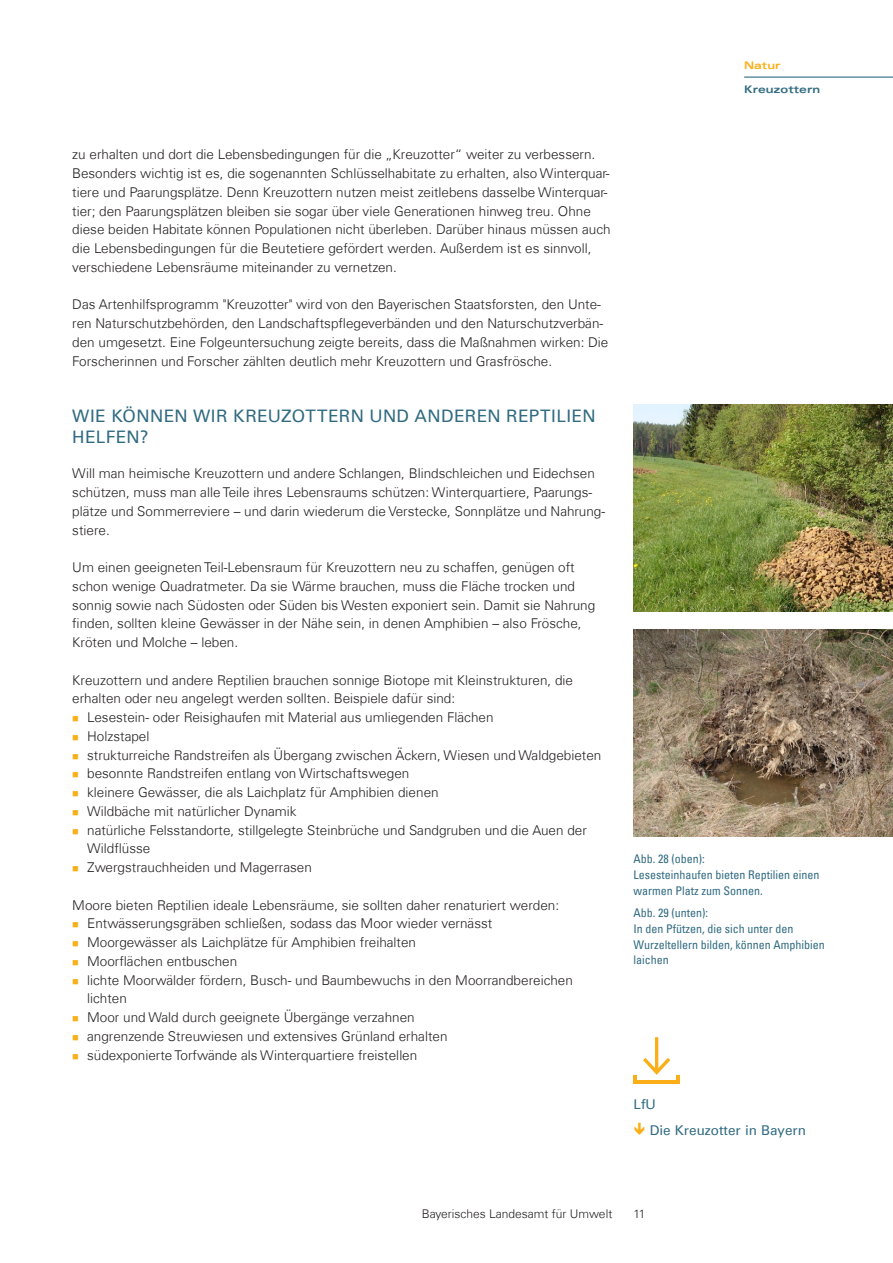
<style>
.page{position:relative;width:893px;height:1263px;background:#fff}
.page>*{position:absolute;margin:0;border:0;box-sizing:border-box;transform-origin:0 0}
.Head_2_UmweltWissen{font:17.25px/21px "Univers Com 55 Roman";letter-spacing:.02em;color:#316b81}
.Fließ_Thema{font:300 13.5px/18.8px "Univers Com 45";color:#231f20}
.Links{font:13.5px "Univers Com 55 Roman";color:#316b81}
.Bildunterschrift_Umw{font:condensed 12px/15.8px "Univers Com 57";color:#316b81}
.t1{font:300 12px "Univers Com 45";color:#231f20}
.t2{font:10.5px "Univers Com 63 Bold Ext";color:#316b81}
.t3{font:10.5px "Univers Com 63 Bold Ext";color:#faaf18}
</style>
<div class="page">
<hr style="left:744px;top:77px;width:149px;height:1px;background:#316b81">
<hr style="left:634px;top:1080px;width:46px;height:3px;background:#faaf18">
<svg style="left:634px;top:1075px;width:3px;height:5px"></svg>
<svg style="left:676px;top:1075px;width:4px;height:5px"></svg>
<hr style="left:655px;top:1037px;width:3px;height:34px;background:#faaf18">
<svg style="left:643px;top:1058px;width:27px;height:17px"></svg>
<img style="left:634px;top:405px;width:259px;height:206px">
<img style="left:634px;top:630px;width:259px;height:206px">
<p class="t3" style="left:744px;top:59px;width:38px">Natur</p>
<p class="Fließ_Thema" style="left:72px;top:145px;width:540px">zu erhalten und dort die Lebensbedingungen für die „Kreuzotter“ weiter zu verbessern.<br>Besonders wichtig ist es, die sogenannten Schlüsselhabitate zu erhalten, also Winterquar&shy;tiere und Paarungsplätze. Denn Kreuzottern nutzen meist zeitlebens dasselbe Winterquar&shy;tier; den Paarungsplätzen bleiben sie sogar über viele Generationen hinweg treu. Ohne diese beiden Habitate können Populationen nicht überleben. Darüber hinaus müssen auch die Lebensbedingungen für die Beutetiere gefördert werden. Außerdem ist es sinnvoll, verschiedene Lebensräume miteinander zu vernetzen.</p>
<p class="Fließ_Thema" style="left:72px;top:295px;width:538px">Das Artenhilfsprogramm "Kreuzotter" wird von den Bayerischen Staatsforsten, den Unte&shy;ren Naturschutzbehörden, den Landschaftspflegeverbänden und den Naturschutzverbän&shy;den umgesetzt. Eine Folgeuntersuchung zeigte bereits, dass die Maßnahmen wirken: Die Forscherinnen und Forscher zählten deutlich mehr Kreuzottern und Grasfrösche.</p>
<h2 class="Head_2_UmweltWissen" style="left:72px;top:405px;width:525px">WIE KÖNNEN WIR KREUZOTTERN UND ANDEREN REPTILIEN<br>HELFEN?</h2>
<p class="Fließ_Thema" style="left:72px;top:464px;width:534px">Will man heimische Kreuzottern und andere Schlangen, Blindschleichen und Eidechsen schützen, muss man alle Teile ihres Lebensraums schützen: Winterquartiere, Paarungs&shy;plätze und Sommerreviere – und darin wiederum die Verstecke, Sonnplätze und Nahrung&shy;stiere.</p>
<p class="Fließ_Thema" style="left:72px;top:558px;width:524px">Um einen geeigneten Teil-Lebensraum für Kreuzottern neu zu schaffen, genügen oft schon wenige Quadratmeter. Da sie Wärme brauchen, muss die Fläche trocken und sonnig sowie nach Südosten oder Süden bis Westen exponiert sein. Damit sie Nahrung finden, sollten kleine Gewässer in der Nähe sein, in denen Amphibien – also Frösche, Kröten und Molche – leben.</p>
<p class="Fließ_Thema" style="left:72px;top:670px;width:502px">Kreuzottern und andere Reptilien brauchen sonnige Biotope mit Kleinstrukturen, die erhalten oder neu angelegt werden sollten. Beispiele dafür sind:</p>
<p class="Fließ_Thema" style="left:87px;top:708px;width:408px">Lesestein- oder Reisighaufen mit Material aus umliegenden Flächen</p>
<p class="Fließ_Thema" style="left:87px;top:727px;width:64px">Holzstapel</p>
<p class="Fließ_Thema" style="left:87px;top:745px;width:516px">strukturreiche Randstreifen als Übergang zwischen Äckern, Wiesen und Waldgebieten</p>
<p class="Fließ_Thema" style="left:87px;top:764px;width:324px">besonnte Randstreifen entlang von Wirtschaftswegen</p>
<p class="Fließ_Thema" style="left:87px;top:783px;width:353px">kleinere Gewässer, die als Laichplatz für Amphibien dienen</p>
<p class="Fließ_Thema" style="left:87px;top:802px;width:211px">Wildbäche mit natürlicher Dynamik</p>
<p class="Fließ_Thema" style="left:87px;top:820px;width:501px">natürliche Felsstandorte, stillgelegte Steinbrüche und Sandgruben und die Auen der<br>Wildflüsse</p>
<p class="Fließ_Thema" style="left:87px;top:858px;width:226px">Zwergstrauchheiden und Magerrasen</p>
<p class="Fließ_Thema" style="left:72px;top:895px;width:488px">Moore bieten Reptilien ideale Lebensräume, sie sollten daher renaturiert werden:</p>
<p class="Fließ_Thema" style="left:87px;top:914px;width:407px">Entwässerungsgräben schließen, sodass das Moor wieder vernässt</p>
<p class="Fließ_Thema" style="left:87px;top:933px;width:330px">Moorgewässer als Laichplätze für Amphibien freihalten</p>
<p class="Fließ_Thema" style="left:87px;top:952px;width:152px">Moorflächen entbuschen</p>
<p class="Fließ_Thema" style="left:87px;top:970px;width:487px">lichte Moorwälder fördern, Busch- und Baumbewuchs in den Moorrandbereichen lichten</p>
<p class="Fließ_Thema" style="left:87px;top:1008px;width:329px">Moor und Wald durch geeignete Übergänge verzahnen</p>
<p class="Fließ_Thema" style="left:87px;top:1027px;width:362px">angrenzende Streuwiesen und extensives Grünland erhalten</p>
<p class="Fließ_Thema" style="left:87px;top:1045px;width:332px">südexponierte Torfwände als Winterquartiere freistellen</p>
<p class="t2" style="left:744px;top:84px;width:78px">Kreuzottern</p>
<p class="Bildunterschrift_Umw" style="left:634px;top:851px;width:187px">Abb. 28 (oben):<br>Lesesteinhaufen bieten Reptilien einen warmen Platz zum Sonnen.</p>
<p class="Bildunterschrift_Umw" style="left:634px;top:905px;width:193px">Abb. 29 (unten):<br>In den Pfützen, die sich unter den<br>Wurzeltellern bilden, können Amphibien laichen</p>
<p class="Links" style="left:634px;top:1096px;width:24px">LfU</p>
<p class="Links" style="left:650px;top:1122px;width:158px">Die Kreuzotter in Bayern</p>
<p class="t1" style="left:422px;top:1207px;width:192px">Bayerisches Landesamt für Umwelt</p>
<p class="t1" style="left:634px;top:1207px;width:13px">11</p>
</div>
